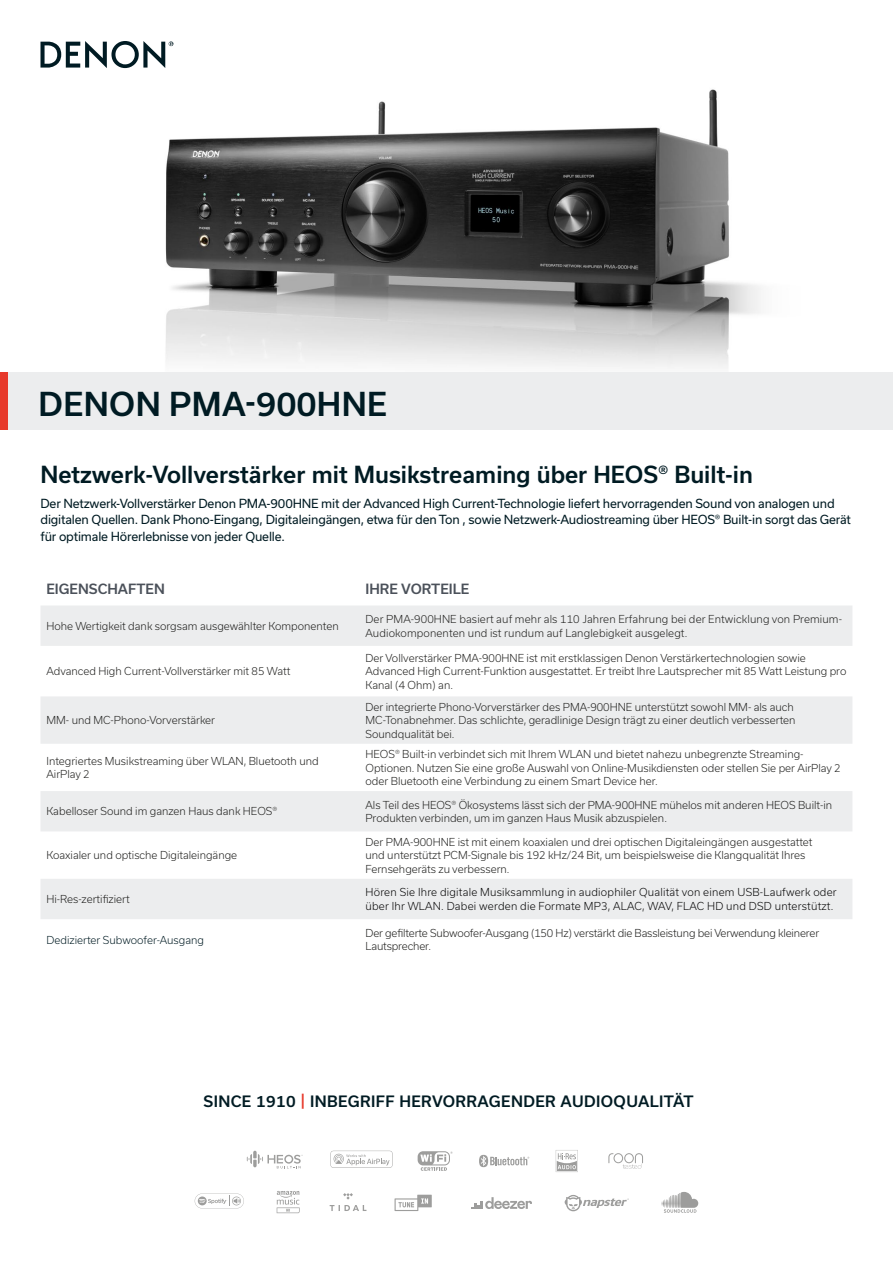
<style>
.page{position:relative;width:893px;height:1263px;background:#fff}
.page>*{position:absolute;margin:0;border:0;box-sizing:border-box;transform-origin:0 0}
.t1{font:500 31.5px "Usual";letter-spacing:.015em;color:#001b23}
.t2{font:500 22.5px "Usual";color:#001b23}
.t3{font:500 15px "Usual";letter-spacing:.025em;color:#001b23}
.t4{font:500 13.5px "Usual";color:#4b515a}
.t5{font:12px/16.5px "Usual";letter-spacing:-.015em;color:#001b23}
.t6{font:300 10.5px/13.5px "Usual";color:#1d1d1b}
.t7{font:300 10.5px/13.5px "Usual";letter-spacing:.02em;color:#010101}
.t8{font:300 10.5px "Usual";color:#001b23}
.s1{color:#e7392b}
</style>
<div class="page">
<img style="left:124px;top:68px;width:638px;height:300px">
<svg style="left:41px;top:606px;width:811px;height:313px;fill:#ecedee"></svg>
<div style="left:0;top:372px;width:893px;height:58px;background:#ecedee"></div>
<div style="left:0;top:372px;width:8px;height:58px;background:#e7392b"></div>
<svg style="left:40px;top:41px;width:133px;height:27px"></svg>
<svg style="left:471px;top:1197px;width:61px;height:12px"></svg>
<svg style="left:565px;top:1195px;width:64px;height:16px"></svg>
<svg style="left:662px;top:1192px;width:36px;height:21px"></svg>
<svg style="left:277px;top:1191px;width:23px;height:22px"></svg>
<svg style="left:330px;top:1193px;width:36px;height:18px"></svg>
<svg style="left:395px;top:1195px;width:37px;height:16px"></svg>
<svg style="left:247px;top:1151px;width:56px;height:17px"></svg>
<svg style="left:330px;top:1151px;width:63px;height:17px"></svg>
<svg style="left:418px;top:1151px;width:34px;height:20px"></svg>
<svg style="left:479px;top:1155px;width:50px;height:12px"></svg>
<svg style="left:556px;top:1150px;width:22px;height:22px"></svg>
<svg style="left:608px;top:1153px;width:35px;height:16px"></svg>
<svg style="left:195px;top:1193px;width:49px;height:15px"></svg>
<h1 class="t1" style="left:39px;top:386px;width:350px">DENON PMA-900HNE</h1>
<h2 class="t2" style="left:40px;top:462px;width:714px">Netzwerk-Vollverstärker mit Musikstreaming über HEOS® Built-in</h2>
<p class="t5" style="left:40px;top:495px;width:812px">Der Netzwerk-Vollverstärker Denon PMA-900HNE mit der Advanced High Current-Technologie liefert hervorragenden Sound von analogen und digitalen Quellen. Dank Phono-Eingang, Digitaleingängen, etwa für den Ton , sowie Netzwerk-Audiostreaming über HEOS® Built-in sorgt das Gerät für optimale Hörerlebnisse von jeder Quelle.</p>
<p class="t4" style="left:46px;top:581px;width:120px">EIGENSCHAFTEN</p>
<p class="t4" style="left:366px;top:581px;width:105px">IHRE VORTEILE</p>
<p class="t6" style="left:46px;top:619px;width:294px">Hohe Wertigkeit dank sorgsam ausgewählter Komponenten</p>
<p class="t6" style="left:366px;top:612px;width:478px">Der PMA-900HNE basiert auf mehr als 110 Jahren Erfahrung bei der Entwicklung von Premium-<br>Audiokomponenten und ist rundum auf Langlebigkeit ausgelegt.</p>
<p class="t6" style="left:46px;top:665px;width:245px">Advanced High Current-Vollverstärker mit 85 Watt</p>
<p class="t6" style="left:366px;top:651px;width:482px">Der Vollverstärker PMA-900HNE ist mit erstklassigen Denon Verstärkertechnologien sowie<br>Advanced High Current-Funktion ausgestattet. Er treibt Ihre Lautsprecher mit 85 Watt Leistung pro<br>Kanal (4 Ohm) an.</p>
<p class="t6" style="left:46px;top:713px;width:170px">MM- und MC-Phono-Vorverstärker</p>
<p class="t6" style="left:366px;top:700px;width:432px">Der integrierte Phono-Vorverstärker des PMA-900HNE unterstützt sowohl MM- als auch<br>MC-Tonabnehmer. Das schlichte, geradlinige Design trägt zu einer deutlich verbesserten<br>Soundqualität bei.</p>
<p class="t6" style="left:46px;top:754px;width:274px">Integriertes Musikstreaming über WLAN, Bluetooth und<br>AirPlay 2</p>
<p class="t6" style="left:366px;top:747px;width:477px">HEOS® Built-in verbindet sich mit Ihrem WLAN und bietet nahezu unbegrenzte Streaming-<br>Optionen. Nutzen Sie eine große Auswahl von Online-Musikdiensten oder stellen Sie per AirPlay 2 oder Bluetooth eine Verbindung zu einem Smart Device her.</p>
<p class="t6" style="left:46px;top:805px;width:232px">Kabelloser Sound im ganzen Haus dank HEOS®</p>
<p class="t6" style="left:366px;top:798px;width:468px">Als Teil des HEOS® Ökosystems lässt sich der PMA-900HNE mühelos mit anderen HEOS Built-in<br>Produkten verbinden, um im ganzen Haus Musik abzuspielen.</p>
<p class="t6" style="left:46px;top:849px;width:192px">Koaxialer und optische Digitaleingänge</p>
<p class="t6" style="left:366px;top:835px;width:448px">Der PMA-900HNE ist mit einem koaxialen und drei optischen Digitaleingängen ausgestattet und unterstützt PCM-Signale bis 192 kHz/24 Bit, um beispielsweise die Klangqualität Ihres<br>Fernsehgeräts zu verbessern.</p>
<p class="t6" style="left:46px;top:892px;width:85px">Hi-Res-zertifiziert</p>
<p class="t7" style="left:366px;top:886px;width:473px">Hören Sie Ihre digitale Musiksammlung in audiophiler Qualität von einem USB-Laufwerk oder über Ihr WLAN. Dabei werden die Formate MP3, ALAC, WAV, FLAC HD und DSD unterstützt.</p>
<p class="t8" style="left:46px;top:933px;width:159px">Dedizierter Subwoofer-Ausgang</p>
<p class="t6" style="left:366px;top:926px;width:455px">Der gefilterte Subwoofer-Ausgang (150 Hz) verstärkt die Bassleistung bei Verwendung kleinerer<br>Lautsprecher.</p>
<h3 class="t3" style="left:204px;top:1092px;width:491px">SINCE 1910 <span class="s1">|</span> INBEGRIFF HERVORRAGENDER AUDIOQUALITÄT</h3>
</div>
